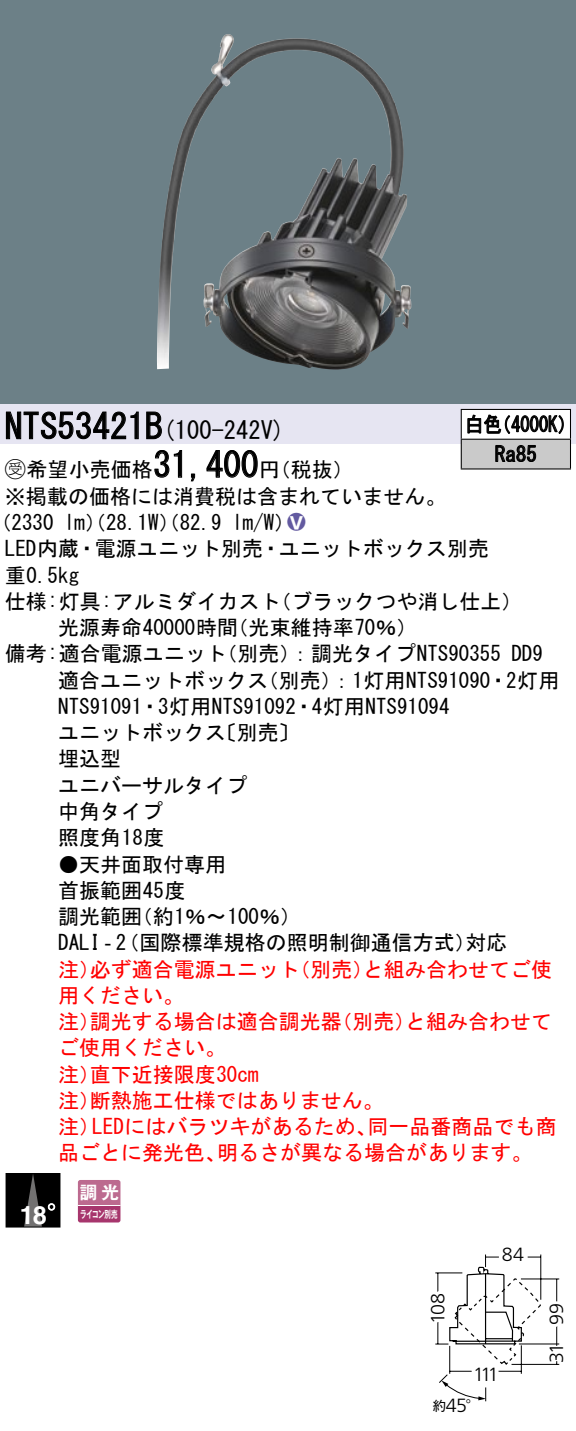
<style>
.page{position:relative;width:576px;height:1431px;background:#fff}
.page>*{position:absolute;margin:0;border:0;box-sizing:border-box;transform-origin:0 0}
.t1{font:35px "MS Gothic";color:#000}
.t2{font:700 25.2px "Helvetica LT Std";color:#fff}
.t3{font:24.5px "MS Gothic";color:#000}
.t4{font:21px/26.2px "MS Gothic";color:#000}
.t5{font:21px/26.2px "MS Gothic";color:#f00}
.t6{font:21px/29.8px "MS Gothic";color:#000;scale:.88 1}
.t7{font:21px "Ford Classification 1";color:#635aa0}
.t8{font:300 19.25px "Frutiger LT Std";letter-spacing:-.07em;color:#000}
.t9{font:17.5px "Gothic MB101 Pro De Bold 90 pv RKSJ H";color:#fff}
.t10{font:13.3px "Gothic MB101 Pro Regular 90 pv RKSJ H";color:#000}
.t11{font:10.15px "Gothic MB101 Pro De Bold 90 pv RKSJ H";letter-spacing:-.05em;color:#fff;scale:.65 1}
.s1{font-size:35px}
.s2{font-family:"Ford Classification 1"}
.s3{color:#fff}
.s4{font-family:"Gothic MB101 Pro Regular 90 pv RKSJ H";font-weight:400;font-size:15.75px}
</style>
<div class="page">
<div style="left:0;top:0;width:575px;height:404px;background:#6c8087"></div>
<img style="left:157px;top:35px;width:234px;height:334px">
<div style="left:0;top:404px;width:575px;height:40px;background:#e6e5f2"></div>
<svg style="left:6px;top:411px;width:133px;height:29px"></svg>
<svg style="left:146px;top:411px;width:16px;height:29px"></svg>
<svg style="left:154px;top:450px;width:28px;height:28px"></svg>
<svg style="left:190px;top:473px;width:6px;height:9px"></svg>
<svg style="left:206px;top:450px;width:52px;height:28px"></svg>
<div style="left:6px;top:1173px;width:54px;height:54px;background:#000"></div>
<svg style="left:24px;top:1175px;width:18px;height:50px"></svg>
<svg style="left:48px;top:1203px;width:7px;height:7px"></svg>
<svg style="left:78px;top:1180px;width:42px;height:42px;background:#b35581"></svg>
<hr style="left:78px;top:1205px;width:42px;height:1px;background:#fff">
<div style="left:461px;top:409px;width:109px;height:30px;background:#fff"></div>
<div style="left:461px;top:439px;width:109px;height:30px;background:#cacaca"></div>
<hr style="left:460px;top:409px;width:110px;height:1px;background:#000">
<hr style="left:569px;top:410px;width:2px;height:29px;background:#000">
<hr style="left:460px;top:439px;width:110px;height:1px;background:#000">
<svg style="left:460px;top:410px;width:1px;height:58px"></svg>
<hr style="left:569px;top:440px;width:2px;height:28px;background:#000">
<hr style="left:460px;top:468px;width:110px;height:2px;background:#000">
<svg style="left:467px;top:414px;width:96px;height:20px"></svg>
<svg style="left:495px;top:445px;width:41px;height:17px"></svg>
<svg style="left:435px;top:1254px;width:125px;height:148px"></svg>
<h1 class="t1" style="left:5px;top:409px;width:142px">NTS53421</h1>
<p class="t3" style="left:145px;top:418px;width:141px">(<span class="s1">B</span> 100-242 (V</p>
<p class="t6" style="left:494px;top:409px;width:49px;text-indent:-30px">白色<br>Ra85</p>
<p class="t6" style="left:492px;top:409px;width:96px">（4000 (K</p>
<h1 class="t1" style="left:153px;top:447px;width:106px">31,400</h1>
<p class="t4" style="left:5px;top:457px;width:442px"><span class="s2">B</span>希望小売価格<br>※掲載の価格には消費税は含まれていません。</p>
<p class="t7" style="left:287px;top:511px;width:19px">2<span class="s3">8</span></p>
<p class="t4" style="left:259px;top:457px;width:96px">（円税抜(</p>
<p class="t4" style="left:232px;top:509px;width:64px">l m (W/</p>
<p class="t4" style="left:-9px;top:509px;width:65px">（2330</p>
<p class="t4" style="left:5px;top:536px;width:485px">LED内蔵・電源ユニット別売・ユニットボックス別売</p>
<p class="t4" style="left:5px;top:562px;width:76px">重0.5kg</p>
<p class="t4" style="left:270px;top:588px;width:254px">（ブラックつや消し仕上(</p>
<p class="t4" style="left:64px;top:509px;width:159px">lm）（28.1 ）（W 82.9</p>
<p class="t4" style="left:227px;top:588px;width:191px;text-indent:-222px">仕様:灯具:アルミダイカスト<br>（光束維持率70％(</p>
<p class="t4" style="left:58px;top:614px;width:181px">光源寿命40000時間</p>
<p class="t4" style="left:216px;top:641px;width:286px">（別売：）調光タイプNTS90355</p>
<p class="t4" style="left:5px;top:641px;width:223px">備考:適合電源ユニット</p>
<p class="t4" style="left:511px;top:641px;width:33px">DD9</p>
<p class="t4" style="left:58px;top:667px;width:211px">適合ユニットボックス</p>
<p class="t4" style="left:58px;top:693px;width:393px">NTS91091・3灯用NTS91092・4灯用NTS91094</p>
<p class="t4" style="left:216px;top:719px;width:85px">〔別売〔</p>
<p class="t4" style="left:258px;top:667px;width:85px">（別売）</p>
<p class="t4" style="left:331px;top:667px;width:229px">：1灯用NTS91090・2灯用</p>
<p class="t4" style="left:58px;top:719px;width:190px">ユニットボックス埋込型<br>ユニバーサルタイプ中角タイプ<br>照度角18度</p>
<p class="t4" style="left:58px;top:851px;width:169px">●天井面取付専用首振範囲45度</p>
<p class="t4" style="left:132px;top:903px;width:171px">（約1％〜100％(</p>
<p class="t4" style="left:58px;top:903px;width:85px">調光範囲</p>
<p class="t4" style="left:58px;top:929px;width:419px">DALI‐（2 国際標準規格の照明制御通信方式）</p>
<p class="t5" style="left:363px;top:956px;width:190px">と組み合わせてご使</p>
<p class="t4" style="left:465px;top:929px;width:43px">対応</p>
<p class="t5" style="left:90px;top:956px;width:211px">必ず適合電源ユニット</p>
<p class="t5" style="left:289px;top:956px;width:85px">（別売）</p>
<p class="t5" style="left:58px;top:956px;width:127px">注）<br>用ください。</p>
<p class="t5" style="left:90px;top:1008px;width:253px">調光する場合は適合調光器</p>
<p class="t5" style="left:331px;top:1008px;width:85px">（別売）</p>
<p class="t5" style="left:405px;top:1008px;width:148px">と組み合わせて</p>
<p class="t5" style="left:58px;top:1008px;width:43px">注）</p>
<p class="t5" style="left:58px;top:1034px;width:169px">ご使用ください。</p>
<p class="t5" style="left:90px;top:1061px;width:170px">直下近接限度30cm</p>
<p class="t5" style="left:90px;top:1061px;width:295px;text-indent:-32px">注）<br>断熱施工仕様ではありません。</p>
<p class="t5" style="left:58px;top:1087px;width:43px">注）</p>
<p class="t5" style="left:92px;top:1113px;width:286px">LEDにはバラツキがあるため、</p>
<p class="t5" style="left:367px;top:1113px;width:190px">同一品番商品でも商</p>
<p class="t5" style="left:58px;top:1113px;width:43px">注）</p>
<p class="t5" style="left:58px;top:1139px;width:169px">品ごとに発光色、</p>
<p class="t5" style="left:217px;top:1139px;width:317px">明るさが異なる場合があります。</p>
<p class="t2" style="left:20px;top:1199px;width:29px">18</p>
<p class="t9" style="left:80px;top:1178px;width:41px">調光</p>
<p class="t11" style="left:80px;top:1205px;width:59px">ライコン別売</p>
<p class="t8" style="left:501px;top:1243px;width:24px">84</p>
<p class="t8" style="left:427px;top:1324px;width:32px;rotate:-90deg">108</p>
<p class="t8" style="left:545px;top:1325px;width:23px;rotate:-90deg">99</p>
<p class="t8" style="left:473px;top:1364px;width:27px">111</p>
<p class="t8" style="left:446px;top:1395px;width:37px">45<span class="s4">°</span></p>
<p class="t10" style="left:432px;top:1395px;width:15px">約</p>
<p class="t8" style="left:545px;top:1362px;width:21px;rotate:-90deg">31</p>
</div>
